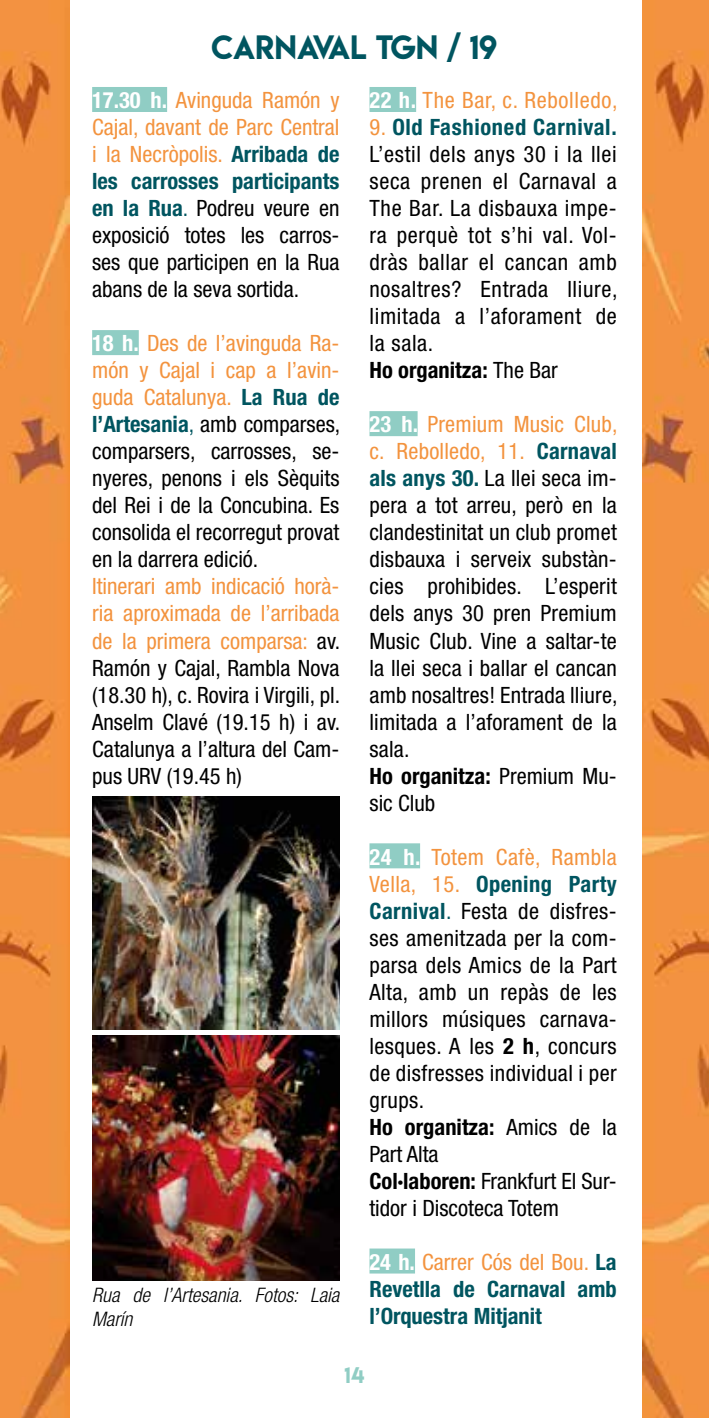
<style>
.page{position:relative;width:709px;height:1418px;background:#fff}
.page>*{position:absolute;margin:0;border:0;box-sizing:border-box;transform-origin:0 0}
.t1{font:30px "Lemon Milk";color:#005560}
.t2{font:condensed 22.5px/27px "Helvetica Neue LT Std";letter-spacing:.01em;color:#000;text-align:justify}
.t3{font:condensed 22.5px/27px "Helvetica Neue LT Std";letter-spacing:.03em;color:#000}
.t4{font:700 condensed 22.5px/27px "Helvetica Neue LT Std";color:#005560;text-align:justify}
.t5{font:condensed 22.5px "Helvetica Neue LT Std";letter-spacing:.03em;color:#f3933e}
.t6{font:italic 300 condensed 20px/24px "Helvetica Neue LT Std";color:#000}
.t7{font:20px "Lemon Milk";color:#90cdc4}
.s1{font-weight:700;color:#fff}
.s2{color:#f3933e}
.s3{font-weight:700;color:#005560}
.s4{color:#005560}
.s5{font-weight:700}
.s6{color:#fff}
.s7{font-weight:400;color:#f3933e}
</style>
<div class="page">
<div style="left:92px;top:87px;width:75px;height:25px;background:#90cdc4"></div>
<div style="left:92px;top:330px;width:47px;height:25px;background:#90cdc4"></div>
<img style="left:92px;top:796px;width:247px;height:233px">
<img style="left:92px;top:1035px;width:247px;height:245px">
<div style="left:369px;top:87px;width:47px;height:25px;background:#90cdc4"></div>
<div style="left:369px;top:411px;width:48px;height:25px;background:#90cdc4"></div>
<div style="left:369px;top:843px;width:51px;height:25px;background:#90cdc4"></div>
<div style="left:369px;top:1248px;width:46px;height:25px;background:#90cdc4"></div>
<img style="left:0;top:0;width:70px;height:1417px">
<img style="left:643px;top:0;width:65px;height:1417px">
<h1 class="t1" style="left:212px;top:26px;width:287px">CARNAVAL TGN / 19</h1>
<p class="t2" style="left:92px;top:87px;width:249px"><span class="s1">17.30 h.</span> <span class="s2">Avinguda Ramón y Cajal, davant de Parc Central i la Necròpolis.</span> <span class="s3">Arribada de les carrosses participants en la Rua</span><span class="s4">.</span> Podreu veure en exposició totes les carros&shy;ses que participen en la Rua abans de la seva sortida.</p>
<p class="t2" style="left:92px;top:330px;width:250px"><span class="s1">18 h.</span> <span class="s2">Des de l’avinguda Ra&shy;món y Cajal i cap a l’avin&shy;guda Catalunya.</span> <span class="s3">La Rua de l’Artesania</span><span class="s4">,</span> amb comparses, comparsers, carrosses, se&shy;nyeres, penons i els Sèquits del Rei i de la Concubina. Es consolida el recorregut provat en la darrera edició.</p>
<p class="t2" style="left:92px;top:573px;width:250px"><span class="s2">Itinerari amb indicació horà&shy;ria aproximada de l’arribada de la primera comparsa:</span> av.<br>Ramón y Cajal, Rambla Nova (18.30 h), c. Rovira i Virgili, pl.<br>Anselm Clavé (19.15 h) i av.<br>Catalunya a l’altura del Cam&shy;pus URV (19.45 h)</p>
<p class="t6" style="left:92px;top:1283px;width:249px">Rua de l’Artesania. Fotos: Laia<br>Marín</p>
<p class="t5" style="left:369px;top:87px;width:250px"><span class="s1">22 h.</span> The Bar, c. Rebolledo,</p>
<p class="t3" style="left:369px;top:114px;width:250px"><span class="s2">9.</span> <span class="s3">Old Fashioned Carnival.<br></span>L’estil dels anys 30 i la llei seca prenen el Carnaval a<br>The Bar. La disbauxa impe&shy;ra perquè tot s’hi val. Vol&shy;dràs ballar el cancan amb nosaltres? Entrada lliure, limitada a l’aforament de la sala.<br><span class="s5">Ho organitza:</span> The Bar</p>
<p class="t2" style="left:369px;top:411px;width:250px;text-align:left"><span class="s1">23 h.</span> <span class="s2">Premium Music Club, c. Rebolledo, 11.</span> <span class="s3">Carnaval als anys 30.</span> La llei seca im&shy;pera a tot arreu, però en la clandestinitat un club promet disbauxa i serveix substàn&shy;cies prohibides. L’esperit dels anys 30 pren Premium<br>Music Club. Vine a saltar-te la llei seca i ballar el cancan amb nosaltres! Entrada lliure, limitada a l’aforament de la sala.<br><span class="s5">Ho organitza:</span> Premium Mu&shy;sic Club</p>
<p class="t2" style="left:369px;top:843px;width:249px;text-align:left"><span class="s1">24 h.</span> <span class="s2">Totem Cafè, Rambla<br>Vella, 15.</span> <span class="s3">Opening Party<br>Carnival</span><span class="s4">.</span> Festa de disfres&shy;ses amenitzada per la com&shy;parsa dels Amics de la Part<br>Alta, amb un repàs de les millors músiques carnava&shy;lesques. A les <span class="s5">2 h</span>, concurs de disfresses individual i per grups.<br><span class="s5">Ho organitza:</span> Amics de la<br>Part Alta<br><span class="s5">Col·laboren:</span> Frankfurt El Sur&shy;tidor i Discoteca Totem</p>
<p class="t4" style="left:369px;top:1247px;width:249px"><span class="s6">24 h.</span> <span class="s7">Carrer Cós del Bou.</span> La Revetlla de Carnaval amb l’Orquestra Mitjanit</p>
<p class="t7" style="left:344px;top:1360px;width:22px">14</p>
</div>
